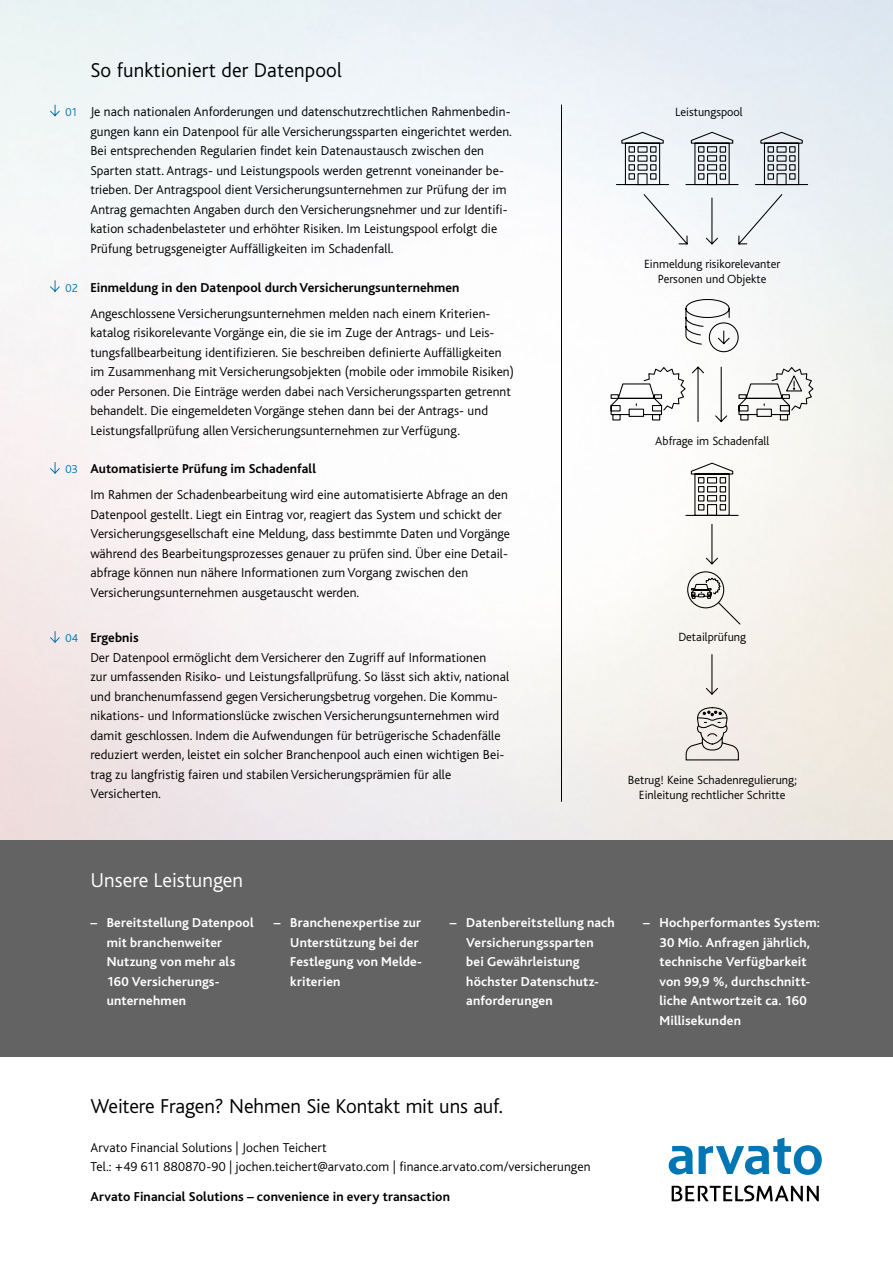
<style>
.page{position:relative;width:893px;height:1263px;background:#fff}
.page>*{position:absolute;margin:0;border:0;box-sizing:border-box;transform-origin:0 0}
.t1{font:300 21px "Bliss";color:#000}
.t2{font:300 21px "Bliss";color:#fff}
.t3{font:300 13.5px/19.5px "Bliss";letter-spacing:.005em;color:#000}
.t4{font:700 13.5px/19.5px "Bliss";letter-spacing:.01em;color:#fff}
.t5{font:700 13.5px "Bliss";letter-spacing:.005em;color:#000}
.t6{font:300 12.45px/15px "Bliss";color:#000;text-align:center}
.t7{font:300 12px "Bliss";letter-spacing:.01em;color:#0077b4}
</style>
<div class="page">
<img style="left:0;top:0;width:893px;height:840px">
<svg style="left:669px;top:1146px;width:24px;height:28px"></svg>
<svg style="left:699px;top:1137px;width:123px;height:38px"></svg>
<svg style="left:672px;top:1185px;width:147px;height:16px"></svg>
<hr style="left:561px;top:105px;width:1px;height:697px;background:#000">
<svg style="left:49px;top:104px;width:11px;height:13px"></svg>
<svg style="left:49px;top:280px;width:11px;height:12px"></svg>
<svg style="left:49px;top:462px;width:11px;height:12px"></svg>
<svg style="left:49px;top:631px;width:11px;height:12px"></svg>
<div style="left:0;top:840px;width:893px;height:217px;background:#646363"></div>
<svg style="left:685px;top:298px;width:54px;height:55px"></svg>
<svg style="left:685px;top:462px;width:54px;height:54px"></svg>
<svg style="left:615px;top:131px;width:55px;height:55px"></svg>
<svg style="left:685px;top:131px;width:54px;height:55px"></svg>
<svg style="left:754px;top:131px;width:55px;height:55px;background:#bdc1c6"></svg>
<svg style="left:690px;top:576px;width:51px;height:49px"></svg>
<div style="left:687px;top:571px;width:37px;height:37px;border:1px solid #000;border-radius:50%"></div>
<svg style="left:685px;top:706px;width:54px;height:55px;background:#d2ceca"></svg>
<svg style="left:738px;top:366px;width:77px;height:55px"></svg>
<svg style="left:705px;top:197px;width:14px;height:48px"></svg>
<svg style="left:705px;top:653px;width:14px;height:43px"></svg>
<svg style="left:705px;top:523px;width:14px;height:42px"></svg>
<svg style="left:714px;top:366px;width:14px;height:57px"></svg>
<svg style="left:610px;top:366px;width:95px;height:57px"></svg>
<svg style="left:643px;top:193px;width:46px;height:52px"></svg>
<svg style="left:737px;top:193px;width:46px;height:52px"></svg>
<p class="t7" style="left:65px;top:106px;width:14px">01</p>
<p class="t7" style="left:65px;top:281px;width:14px">02</p>
<p class="t7" style="left:65px;top:463px;width:14px">03</p>
<p class="t7" style="left:65px;top:632px;width:14px">04</p>
<h1 class="t1" style="left:90px;top:59px;width:253px">So funktioniert der Datenpool</h1>
<p class="t3" style="left:90px;top:102px;width:423px">Je nach nationalen Anforderungen und datenschutzrechtlichen Rahmenbedin&shy;gungen kann ein Datenpool für alle Versicherungssparten eingerichtet werden.<br>Bei entsprechenden Regularien findet kein Datenaustausch zwischen den Sparten statt. Antrags- und Leistungspools werden getrennt voneinander be&shy;trieben. Der Antragspool dient Versicherungsunternehmen zur Prüfung der im Antrag gemachten Angaben durch den Versicherungsnehmer und zur Identifi&shy;kation schadenbelasteter und erhöhter Risiken. Im Leistungspool erfolgt die Prüfung betrugsgeneigter Auffälligkeiten im Schadenfall.</p>
<p class="t5" style="left:90px;top:280px;width:371px">Einmeldung in den Datenpool durch Versicherungsunternehmen</p>
<p class="t3" style="left:90px;top:304px;width:425px">Angeschlossene Versicherungsunternehmen melden nach einem Kriterien&shy;katalog risikorelevante Vorgänge ein, die sie im Zuge der Antrags- und Leis&shy;tungsfallbearbeitung identifizieren. Sie beschreiben definierte Auffälligkeiten im Zusammenhang mit Versicherungsobjekten (mobile oder immobile Risiken) oder Personen. Die Einträge werden dabei nach Versicherungssparten getrennt behandelt. Die eingemeldeten Vorgänge stehen dann bei der Antrags- und Leistungsfallprüfung allen Versicherungsunternehmen zur Verfügung.</p>
<p class="t5" style="left:90px;top:462px;width:227px">Automatisierte Prüfung im Schadenfall</p>
<p class="t3" style="left:90px;top:485px;width:421px">Im Rahmen der Schadenbearbeitung wird eine automatisierte Abfrage an den Datenpool gestellt. Liegt ein Eintrag vor, reagiert das System und schickt der Versicherungsgesellschaft eine Meldung, dass bestimmte Daten und Vorgänge während des Bearbeitungsprozesses genauer zu prüfen sind. Über eine Detail&shy;abfrage können nun nähere Informationen zum Vorgang zwischen den Versicherungsunternehmen ausgetauscht werden.</p>
<p class="t5" style="left:90px;top:631px;width:50px">Ergebnis</p>
<p class="t3" style="left:90px;top:648px;width:420px">Der Datenpool ermöglicht dem Versicherer den Zugriff auf Informationen<br>zur umfassenden Risiko- und Leistungsfallprüfung. So lässt sich aktiv, national und branchenumfassend gegen Versicherungsbetrug vorgehen. Die Kommu&shy;nikations- und Informationslücke zwischen Versicherungsunternehmen wird damit geschlossen. Indem die Aufwendungen für betrügerische Schadenfälle reduziert werden, leistet ein solcher Branchenpool auch einen wichtigen Bei&shy;trag zu langfristig fairen und stabilen Versicherungsprämien für alle Versicherten.</p>
<p class="t6" style="left:675px;top:105px;width:69px">Leistungspool</p>
<p class="t6" style="left:644px;top:256px;width:138px">Einmeldung risikorelevanter<br>Personen und Objekte</p>
<p class="t6" style="left:655px;top:434px;width:115px">Abfrage im Schadenfall</p>
<p class="t6" style="left:678px;top:630px;width:69px">Detailprüfung</p>
<p class="t6" style="left:628px;top:772px;width:170px">Betrug! Keine Schadenregulierung;<br>Einleitung rechtlicher Schritte</p>
<h1 class="t2" style="left:90px;top:869px;width:154px">Unsere Leistungen</h1>
<p class="t4" style="left:107px;top:913px;width:148px;text-indent:-16px">– Bereitstellung Datenpool mit branchenweiter<br>Nutzung von mehr als<br>160 Versicherungs&shy;unternehmen</p>
<p class="t4" style="left:290px;top:913px;width:132px;text-indent:-16px">– Branchenexpertise zur<br>Unterstützung bei der<br>Festlegung von Melde&shy;kriterien</p>
<p class="t4" style="left:466px;top:913px;width:150px;text-indent:-16px">– Datenbereitstellung nach<br>Versicherungssparten<br>bei Gewährleistung höchster Datenschutz&shy;anforderungen</p>
<p class="t4" style="left:660px;top:913px;width:162px;text-indent:-16px">– Hochperformantes System:<br>30 Mio. Anfragen jährlich, technische Verfügbarkeit von 99,9 %, durchschnitt&shy;liche Antwortzeit ca. 160<br>Millisekunden</p>
<h1 class="t1" style="left:90px;top:1095px;width:414px">Weitere Fragen? Nehmen Sie Kontakt mit uns auf.</h1>
<p class="t3" style="left:90px;top:1138px;width:502px">Arvato Financial Solutions | Jochen Teichert<br>Tel.: +49 611 880870-90 | jochen.teichert@arvato.com | finance.arvato.com/versicherungen</p>
<p class="t5" style="left:90px;top:1190px;width:361px">Arvato Financial Solutions – convenience in every transaction</p>
</div>
